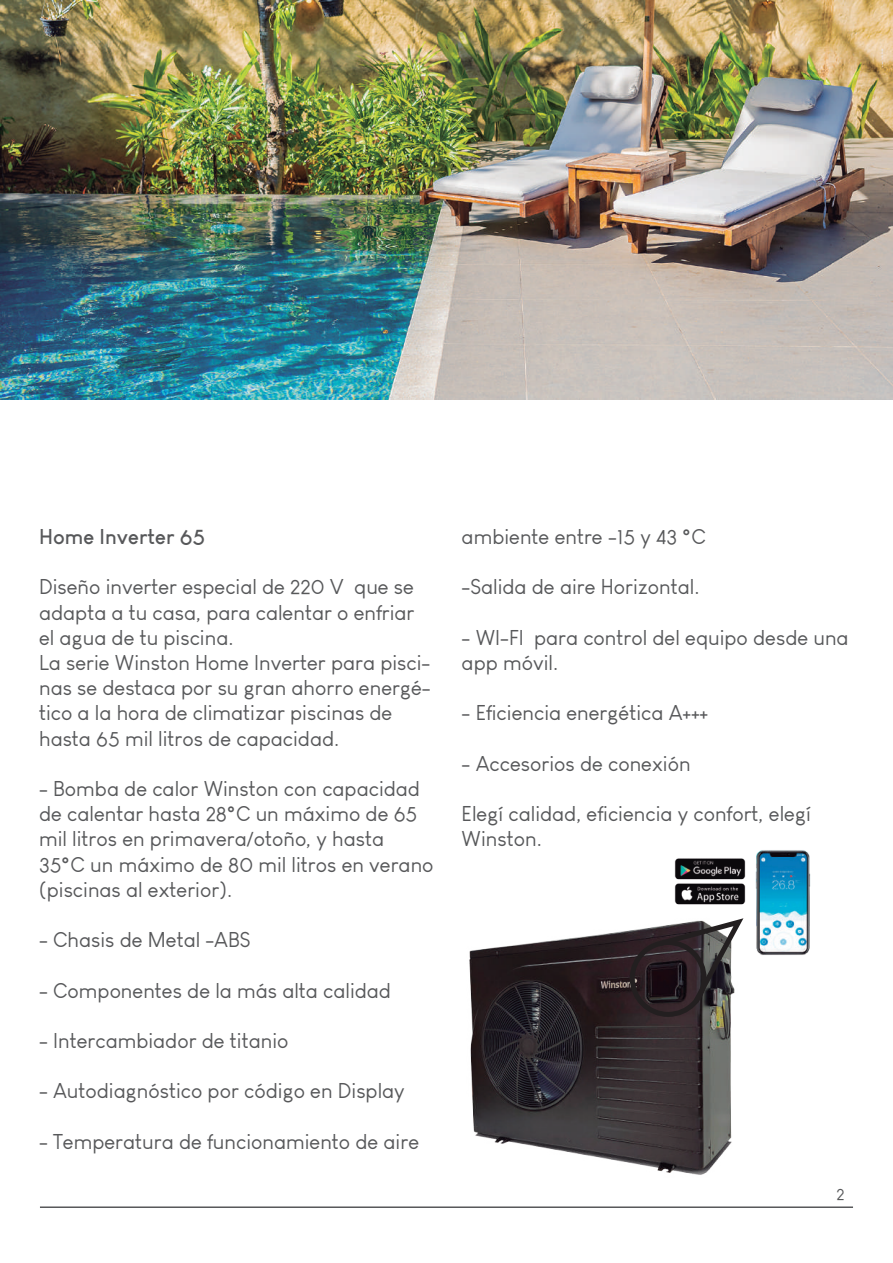
<style>
.page{position:relative;width:893px;height:1263px;background:#fff}
.page>*{position:absolute;margin:0;border:0;box-sizing:border-box;transform-origin:0 0}
.t1{font:21px/25.2px "Louis George Cafe";color:#57585a}
.t2{font:700 21px "Louis George Cafe";color:#57585a}
.t3{font:16.5px "Louis George Cafe";color:#57585a}
</style>
<div class="page">
<hr style="left:40px;top:1206px;width:813px;height:2px;background:#57585a">
<img style="left:0;top:0;width:893px;height:400px">
<img style="left:427px;top:927px;width:358px;height:280px">
<img style="left:749px;top:850px;width:62px;height:111px">
<img style="left:674px;top:858px;width:72px;height:47px">
<div style="left:630px;top:940px;width:77px;height:77px;border:5px solid #231f20;border-radius:50%"></div>
<svg style="left:654px;top:918px;width:94px;height:90px"></svg>
<p class="t2" style="left:39px;top:523px;width:168px">Home Inverter 65</p>
<p class="t1" style="left:39px;top:574px;width:393px">Diseño inverter especial de 220 V que se adapta a tu casa, para calentar o enfriar el agua de tu piscina.<br>La serie Winston Home Inverter para pisci&shy;nas se destaca por su gran ahorro energé&shy;tico a la hora de climatizar piscinas de hasta 65 mil litros de capacidad.</p>
<p class="t1" style="left:39px;top:776px;width:396px">- Bomba de calor Winston con capacidad de calentar hasta 28°C un máximo de 65 mil litros en primavera/otoño, y hasta 35°C un máximo de 80 mil litros en verano (piscinas al exterior).</p>
<p class="t1" style="left:39px;top:927px;width:213px">- Chasis de Metal -ABS</p>
<p class="t1" style="left:39px;top:978px;width:353px">- Componentes de la más alta calidad</p>
<p class="t1" style="left:39px;top:1028px;width:251px">- Intercambiador de titanio</p>
<p class="t1" style="left:39px;top:1078px;width:367px">- Autodiagnóstico por código en Display</p>
<p class="t1" style="left:39px;top:1129px;width:382px">- Temperatura de funcionamiento de aire</p>
<p class="t1" style="left:462px;top:524px;width:246px">ambiente entre -15 y 43 °C</p>
<p class="t1" style="left:462px;top:574px;width:239px">-Salida de aire Horizontal.</p>
<p class="t1" style="left:462px;top:625px;width:388px">- WI-FI para control del equipo desde una app móvil.</p>
<p class="t1" style="left:462px;top:700px;width:248px">- Eficiencia energética A+++</p>
<p class="t1" style="left:462px;top:751px;width:230px">- Accesorios de conexión</p>
<p class="t1" style="left:462px;top:801px;width:351px">Elegí calidad, eficiencia y confort, elegí<br>Winston.</p>
<p class="t3" style="left:836px;top:1184px;width:10px">2</p>
</div>
